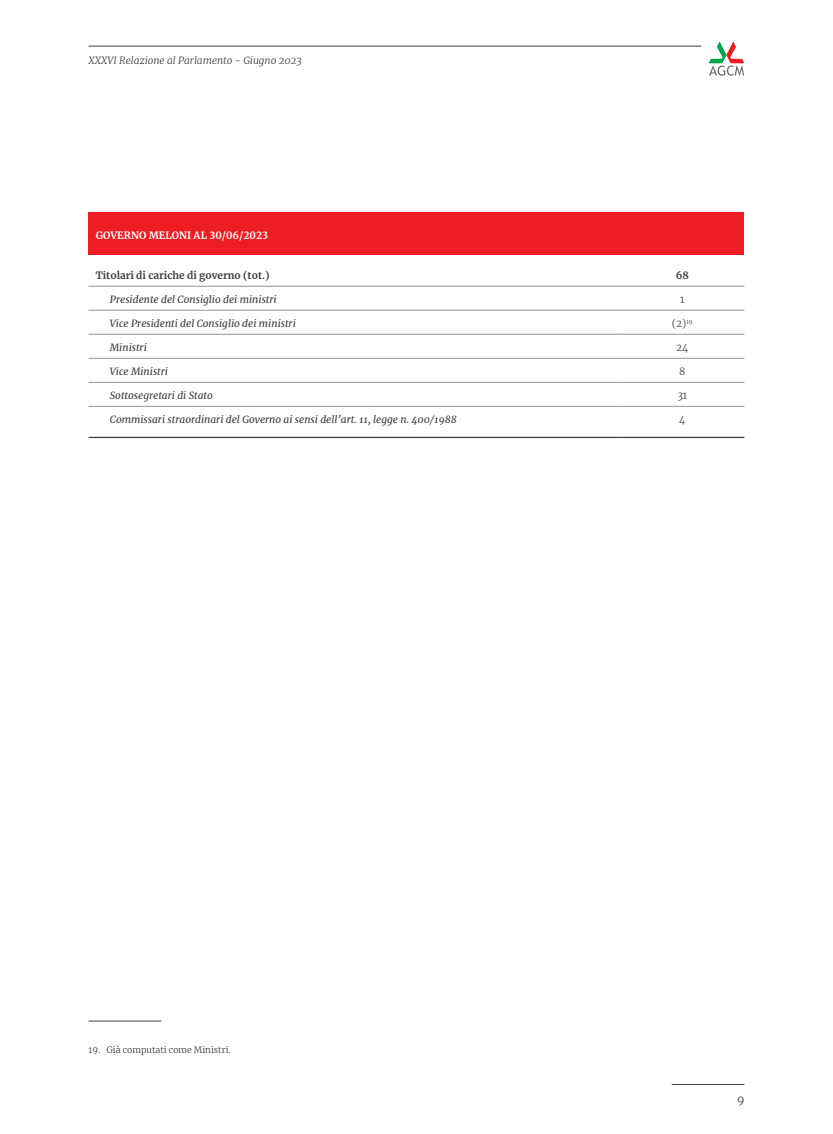
<style>
.page{position:relative;width:833px;height:1134px;background:#fff}
.page>*{position:absolute;margin:0;border:0;box-sizing:border-box;transform-origin:0 0}
.t1{font:300 11.25px "Merriweather";color:#3e3e3f}
.t2{font:italic 10px "Merriweather";color:#3e3e3f}
.t3{font:italic 300 10px "Merriweather";color:#3e3e3f}
.t4{font:700 10px "Merriweather";color:#3e3e3f}
.t5{font:700 10px "Merriweather";color:#fff}
.t6{font:300 10px "Merriweather";color:#3e3e3f}
.t7{font:300 8.75px "Merriweather";color:#3e3e3f}
</style>
<div class="page">
<svg style="left:709px;top:42px;width:35px;height:34px"></svg>
<hr style="left:89px;top:46px;width:612px;height:1px;background:#3e3e3f">
<hr style="left:671px;top:1084px;width:73px;height:1px;background:#3e3e3f">
<hr style="left:89px;top:1021px;width:72px;height:1px;background:#3e3e3f">
<div style="left:89px;top:213px;width:655px;height:42px;background:#ee1d23"></div>
<hr style="left:89px;top:286px;width:531px;height:1px;background:#939598">
<hr style="left:620px;top:286px;width:124px;height:1px;background:#939598">
<hr style="left:89px;top:310px;width:531px;height:1px;background:#939598">
<hr style="left:620px;top:310px;width:124px;height:1px;background:#939598">
<hr style="left:89px;top:334px;width:531px;height:1px;background:#939598">
<hr style="left:620px;top:334px;width:124px;height:1px;background:#939598">
<hr style="left:89px;top:358px;width:531px;height:1px;background:#939598">
<hr style="left:620px;top:358px;width:124px;height:1px;background:#939598">
<hr style="left:89px;top:382px;width:531px;height:1px;background:#939598">
<hr style="left:620px;top:382px;width:124px;height:1px;background:#939598">
<hr style="left:89px;top:406px;width:531px;height:1px;background:#939598">
<hr style="left:620px;top:406px;width:124px;height:1px;background:#939598">
<hr style="left:89px;top:437px;width:531px;height:1px;background:#3e3e3f">
<hr style="left:620px;top:437px;width:124px;height:1px;background:#3e3e3f">
<p class="t3" style="left:89px;top:53px;width:215px">XXXVI Relazione al Parlamento - Giugno 2023</p>
<p class="t5" style="left:96px;top:228px;width:174px">GOVERNO MELONI AL 30/06/2023</p>
<p class="t4" style="left:96px;top:269px;width:175px">Titolari di cariche di governo (tot.)</p>
<p class="t4" style="left:676px;top:269px;width:15px">68</p>
<p class="t2" style="left:110px;top:293px;width:168px">Presidente del Consiglio dei ministri</p>
<p class="t6" style="left:680px;top:293px;width:6px">1</p>
<p class="t2" style="left:110px;top:317px;width:187px">Vice Presidenti del Consiglio dei ministri</p>
<p class="t6" style="left:672px;top:317px;width:22px">(2)<sup>19</sup></p>
<p class="t2" style="left:110px;top:341px;width:39px">Ministri</p>
<p class="t6" style="left:676px;top:341px;width:14px">24</p>
<p class="t2" style="left:110px;top:365px;width:60px">Vice Ministri</p>
<p class="t6" style="left:679px;top:365px;width:8px">8</p>
<p class="t2" style="left:110px;top:389px;width:104px">Sottosegretari di Stato</p>
<p class="t6" style="left:677px;top:389px;width:11px">31</p>
<p class="t2" style="left:110px;top:413px;width:348px">Commissari straordinari del Governo ai sensi dell’art. 11, legge n. 400/1988</p>
<p class="t6" style="left:679px;top:413px;width:8px">4</p>
<p class="t7" style="left:89px;top:1043px;width:144px">19. Già computati come Ministri.</p>
<p class="t1" style="left:737px;top:1093px;width:8px">9</p>
</div>
